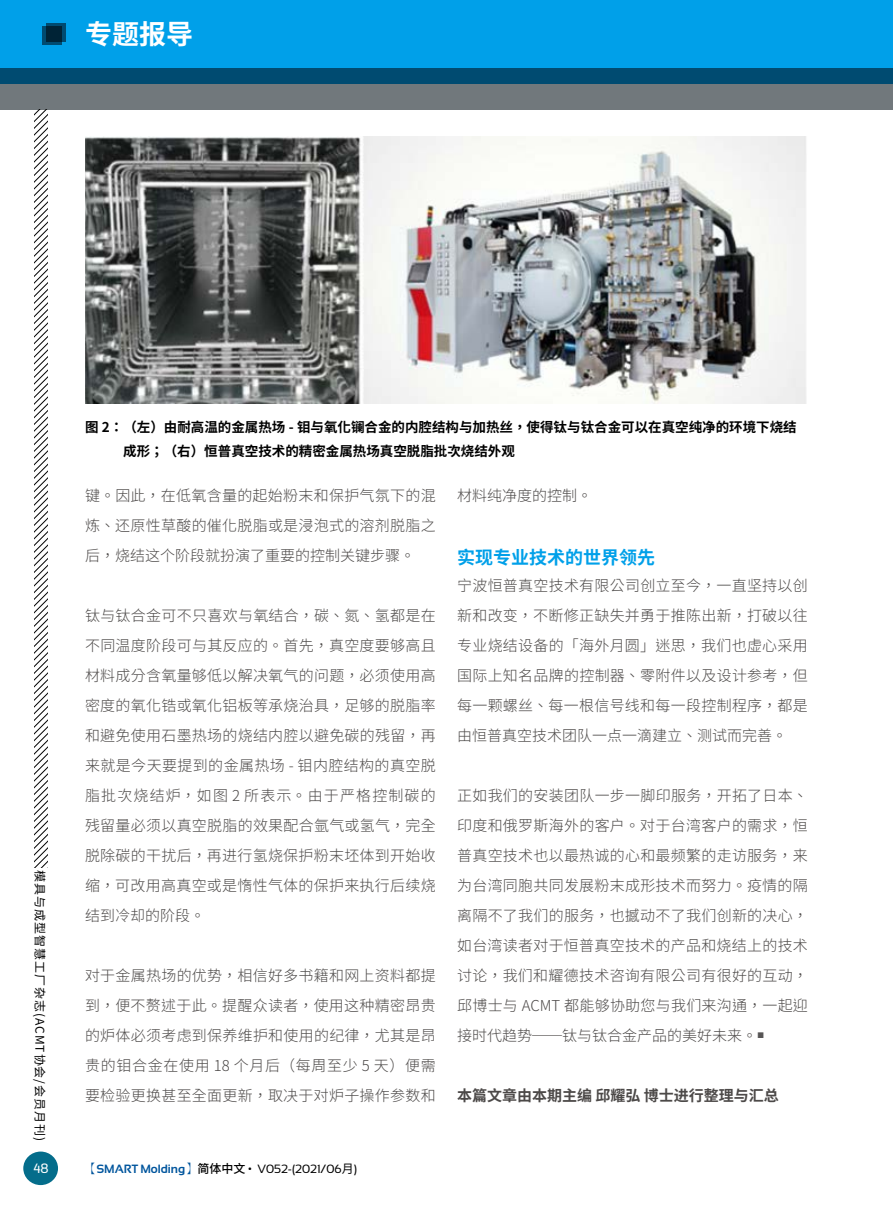
<style>
.page{position:relative;width:893px;height:1212px;background:#fff}
.page>*{position:absolute;margin:0;border:0;box-sizing:border-box;transform-origin:0 0}
.t1{font:700 27px "Noto Sans CJ Ktc";color:#fff}
.t2{font:700 18px "Noto Sans CJ Ktc";color:#00a0e9}
.t3{font:300 15px/30px "Noto Sans CJ Ktc";letter-spacing:.02em;color:#4c4948;text-align:justify}
.t4{font:700 15px "Noto Sans CJ Ktc";color:#4c4948}
.t5{font:300 15px "Noto Sans CJ Ktc";color:#4c4948}
.t6{font:700 13.5px/24px "Noto Sans CJ Ktc";color:#000}
.t7{font:13.5px "Sansation";color:#fff}
.t8{font:12px "Sansation";color:#000}
.t9{font:12px "Noto Sans CJ Ktc";letter-spacing:.08em;color:#000}
.s1{font-family:"Adobe Ming Std";font-weight:300;color:#00559d}
.s2{font-weight:700;color:#00559d}
.s3{font-family:"Noto Sans CJ Ktc";font-weight:500}
.s4{font-family:"Noto Sans CJ Ktc"}
</style>
<div class="page">
<svg style="left:34px;top:109px;width:13px;height:758px"></svg>
<div style="left:23px;top:1151px;width:35px;height:34px;background:#046d8b;border-radius:50%"></div>
<div style="left:0;top:0;width:893px;height:84px;background:#00a0e9"></div>
<svg style="left:0;top:68px;width:893px;height:41px;background:#467"></svg>
<div style="left:43px;top:26px;width:19px;height:19px;background:#004b71"></div>
<svg style="left:46px;top:23px;width:20px;height:19px"></svg>
<img style="left:85px;top:136px;width:721px;height:268px">
<h1 class="t1" style="left:85px;top:19px;width:109px">专题报导</h1>
<p class="t6" style="left:123px;top:415px;width:675px;text-indent:-38px">图 2：（左）由耐高温的金属热场 - 钼与氧化镧合金的内腔结构与加热丝，使得钛与钛合金可以在真空纯净的环境下烧结成形；（右）恒普真空技术的精密金属热场真空脱脂批次烧结外观</p>
<p class="t3" style="left:85px;top:481px;width:352px">键。因此，在低氧含量的起始粉末和保护气氛下的混炼、还原性草酸的催化脱脂或是浸泡式的溶剂脱脂之后，烧结这个阶段就扮演了重要的控制关键步骤。</p>
<p class="t3" style="left:85px;top:601px;width:352px">钛与钛合金可不只喜欢与氧结合，碳、氮、氢都是在不同温度阶段可与其反应的。首先，真空度要够高且材料成分含氧量够低以解决氧气的问题，必须使用高密度的氧化锆或氧化铝板等承烧治具，足够的脱脂率和避免使用石墨热场的烧结内腔以避免碳的残留，再来就是今天要提到的金属热场 - 钼内腔结构的真空脱脂批次烧结炉，如图 2 所表示。由于严格控制碳的残留量必须以真空脱脂的效果配合氩气或氢气，完全脱除碳的干扰后，再进行氢烧保护粉末坯体到开始收缩，可改用高真空或是惰性气体的保护来执行后续烧结到冷却的阶段。</p>
<p class="t9" style="left:47px;top:870px;width:272px;rotate:90deg">模具与成型智慧工厂杂志(ACMT协会/会员月刊)</p>
<p class="t7" style="left:34px;top:1161px;width:17px">48</p>
<p class="t8" style="left:84px;top:1162px;width:274px"><span class="s1">【</span><span class="s2">SMART Molding</span><span class="s1">】</span><span class="s3">简体中文</span> • V052-(2021/06<span class="s4">月</span>)</p>
<p class="t3" style="left:85px;top:961px;width:352px">对于金属热场的优势，相信好多书籍和网上资料都提到，便不赘述于此。提醒众读者，使用这种精密昂贵的炉体必须考虑到保养维护和使用的纪律，尤其是昂贵的钼合金在使用 18 个月后（每周至少 5 天）便需要检验更换甚至全面更新，取决于对炉子操作参数和</p>
<p class="t5" style="left:457px;top:487px;width:136px">材料纯净度的控制。</p>
<p class="t2" style="left:457px;top:547px;width:199px">实现专业技术的世界领先</p>
<p class="t3" style="left:457px;top:571px;width:352px">宁波恒普真空技术有限公司创立至今，一直坚持以创新和改变，不断修正缺失并勇于推陈出新，打破以往专业烧结设备的「海外月圆」迷思，我们也虚心采用国际上知名品牌的控制器、零附件以及设计参考，但每一颗螺丝、每一根信号线和每一段控制程序，都是由恒普真空技术团队一点一滴建立、测试而完善。</p>
<p class="t3" style="left:457px;top:781px;width:352px">正如我们的安装团队一步一脚印服务，开拓了日本、印度和俄罗斯海外的客户。对于台湾客户的需求，恒普真空技术也以最热诚的心和最频繁的走访服务，来为台湾同胞共同发展粉末成形技术而努力。疫情的隔离隔不了我们的服务，也撼动不了我们创新的决心，如台湾读者对于恒普真空技术的产品和烧结上的技术讨论，我们和耀德技术咨询有限公司有很好的互动，邱博士与 ACMT 都能够协助您与我们来沟通，一起迎接时代趋势─钛与钛合金产品的美好未来。<sup>■</sup></p>
<p class="t4" style="left:457px;top:1087px;width:323px">本篇文章由本期主编 邱耀弘 博士进行整理与汇总</p>
</div>
